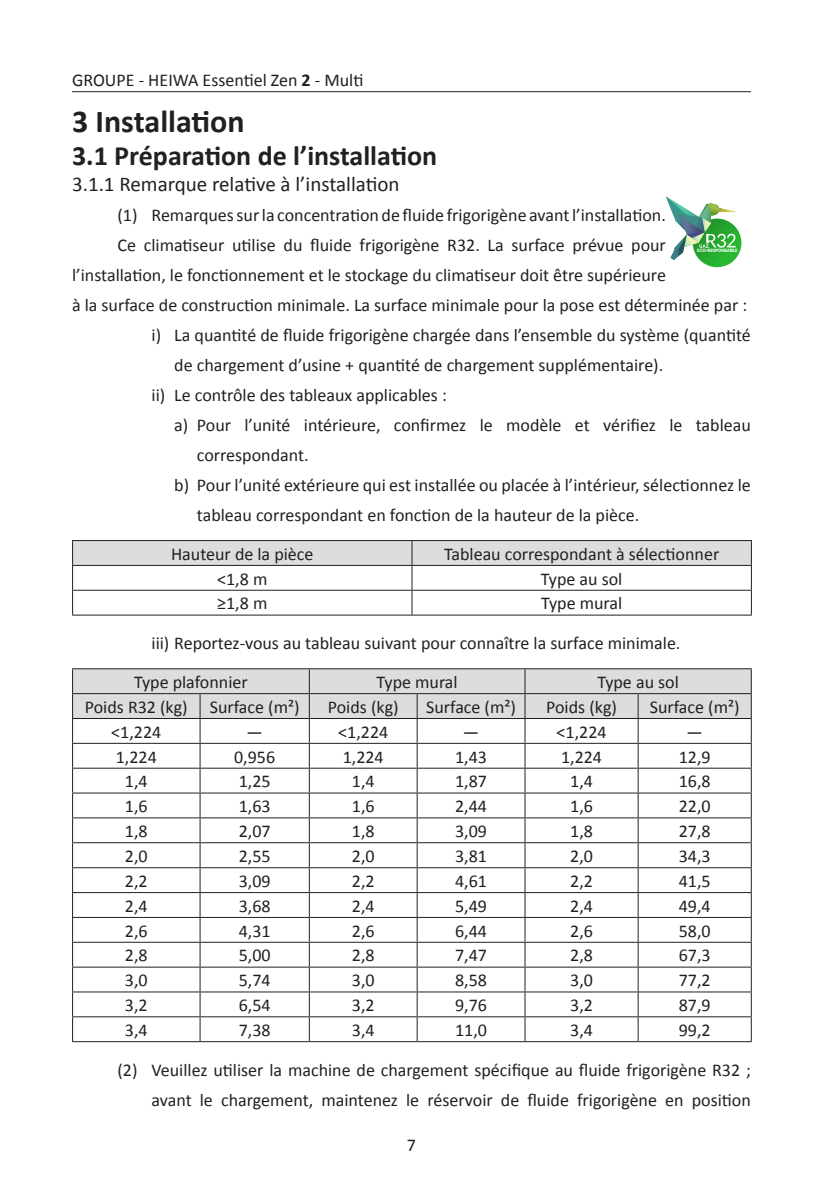
<style>
.page{position:relative;width:823px;height:1191px;background:#fff}
.page>*{position:absolute;margin:0;border:0;box-sizing:border-box;transform-origin:0 0}
.t1{font:700 32px "Calibri";color:#231f20}
.t2{font:700 28px "Calibri";color:#231f20}
.t3{font:21px "Calibri";color:#231f20}
._1st_line_indent_9_1{font:18px/30px "Calibri";color:#231f20}
.Body_-_centre_9_10_8{font:18px "Calibri";color:#231f20}
.t4{font:900 4.4px "Lato";letter-spacing:-.02em;color:#fff}
.s1{font-weight:700}
</style>
<div class="page">
<hr style="left:72px;top:91px;width:678px;height:1px;background:#231f20">
<svg style="left:72px;top:540px;width:679px;height:74px"></svg>
<hr style="left:72px;top:614px;width:340px;height:1px;background:#231f20">
<hr style="left:412px;top:614px;width:339px;height:1px;background:#231f20">
<hr style="left:72px;top:668px;width:128px;height:1px;background:#231f20">
<hr style="left:200px;top:668px;width:109px;height:1px;background:#231f20">
<hr style="left:309px;top:668px;width:108px;height:1px;background:#231f20">
<hr style="left:417px;top:668px;width:107px;height:1px;background:#231f20">
<hr style="left:524px;top:668px;width:113px;height:1px;background:#231f20">
<hr style="left:637px;top:668px;width:114px;height:1px;background:#231f20">
<svg style="left:72px;top:669px;width:679px;height:372px"></svg>
<hr style="left:72px;top:1041px;width:128px;height:1px;background:#231f20">
<hr style="left:200px;top:1041px;width:109px;height:1px;background:#231f20">
<hr style="left:309px;top:1041px;width:108px;height:1px;background:#231f20">
<hr style="left:417px;top:1041px;width:107px;height:1px;background:#231f20">
<hr style="left:524px;top:1041px;width:113px;height:1px;background:#231f20">
<hr style="left:637px;top:1041px;width:114px;height:1px;background:#231f20">
<svg style="left:692px;top:219px;width:49px;height:48px"></svg>
<svg style="left:666px;top:197px;width:69px;height:63px"></svg>
<p class="_1st_line_indent_9_1" style="left:72px;top:65px;width:293px">GROUPE - HEIWA Essentiel Zen <span class="s1">2</span> - Multi</p>
<p class="t1" style="left:72px;top:101px;width:174px">3 Installation</p>
<p class="t2" style="left:72px;top:138px;width:366px">3.1 Préparation de l’installation</p>
<p class="t3" style="left:72px;top:170px;width:329px">3.1.1 Remarque relative à l’installation</p>
<p class="_1st_line_indent_9_1" style="left:117px;top:200px;width:549px">(1) Remarques sur la concentration de fluide frigorigène avant l’installation.</p>
<p class="_1st_line_indent_9_1" style="left:72px;top:230px;width:676px;text-indent:45px">Ce climatiseur utilise du fluide frigorigène R32. La surface prévue pour l’installation, le fonctionnement et le stockage du climatiseur doit être supérieure<br>à la surface de construction minimale. La surface minimale pour la pose est déterminée par :</p>
<p class="_1st_line_indent_9_1" style="left:174px;top:320px;width:578px;text-indent:-23px">i) La quantité de fluide frigorigène chargée dans l’ensemble du système (quantité de chargement d’usine + quantité de chargement supplémentaire).</p>
<p class="_1st_line_indent_9_1" style="left:151px;top:380px;width:296px">ii) Le contrôle des tableaux applicables :</p>
<p class="_1st_line_indent_9_1" style="left:197px;top:410px;width:555px;text-indent:-23px">a) Pour l’unité intérieure, confirmez le modèle et vérifiez le tableau correspondant.</p>
<p class="_1st_line_indent_9_1" style="left:197px;top:470px;width:555px;text-indent:-23px">b) Pour l’unité extérieure qui est installée ou placée à l’intérieur, sélectionnez le tableau correspondant en fonction de la hauteur de la pièce.</p>
<p class="Body_-_centre_9_10_8" style="left:171px;top:542px;width:144px">Hauteur de la pièce</p>
<p class="Body_-_centre_9_10_8" style="left:444px;top:542px;width:276px">Tableau correspondant à sélectionner</p>
<p class="Body_-_centre_9_10_8" style="left:217px;top:567px;width:52px">&lt;1,8 m</p>
<p class="Body_-_centre_9_10_8" style="left:540px;top:567px;width:83px">Type au sol</p>
<p class="Body_-_centre_9_10_8" style="left:217px;top:592px;width:52px">≥1,8 m</p>
<p class="Body_-_centre_9_10_8" style="left:540px;top:592px;width:83px">Type mural</p>
<p class="_1st_line_indent_9_1" style="left:151px;top:628px;width:530px">iii) Reportez-vous au tableau suivant pour connaître la surface minimale.</p>
<p class="Body_-_centre_9_10_8" style="left:134px;top:670px;width:115px">Type plafonnier</p>
<p class="Body_-_centre_9_10_8" style="left:376px;top:670px;width:83px">Type mural</p>
<p class="Body_-_centre_9_10_8" style="left:597px;top:670px;width:83px">Type au sol</p>
<p class="Body_-_centre_9_10_8" style="left:85px;top:695px;width:104px">Poids R32 (kg)</p>
<p class="Body_-_centre_9_10_8" style="left:210px;top:695px;width:91px">Surface (m²)</p>
<p class="Body_-_centre_9_10_8" style="left:327px;top:695px;width:72px">Poids (kg)</p>
<p class="Body_-_centre_9_10_8" style="left:426px;top:695px;width:91px">Surface (m²)</p>
<p class="Body_-_centre_9_10_8" style="left:546px;top:695px;width:72px">Poids (kg)</p>
<p class="Body_-_centre_9_10_8" style="left:649px;top:695px;width:91px">Surface (m²)</p>
<p class="Body_-_centre_9_10_8" style="left:111px;top:720px;width:51px">&lt;1,224</p>
<p class="Body_-_centre_9_10_8" style="left:246px;top:720px;width:18px">—</p>
<p class="Body_-_centre_9_10_8" style="left:338px;top:720px;width:51px">&lt;1,224</p>
<p class="Body_-_centre_9_10_8" style="left:462px;top:720px;width:18px">—</p>
<p class="Body_-_centre_9_10_8" style="left:556px;top:720px;width:51px">&lt;1,224</p>
<p class="Body_-_centre_9_10_8" style="left:686px;top:720px;width:18px">—</p>
<p class="Body_-_centre_9_10_8" style="left:116px;top:745px;width:43px">1,224</p>
<p class="Body_-_centre_9_10_8" style="left:234px;top:745px;width:43px">0,956</p>
<p class="Body_-_centre_9_10_8" style="left:342px;top:745px;width:43px">1,224</p>
<p class="Body_-_centre_9_10_8" style="left:455px;top:745px;width:33px">1,43</p>
<p class="Body_-_centre_9_10_8" style="left:560px;top:745px;width:43px">1,224</p>
<p class="Body_-_centre_9_10_8" style="left:678px;top:745px;width:33px">12,9</p>
<p class="Body_-_centre_9_10_8" style="left:125px;top:770px;width:24px">1,4</p>
<p class="Body_-_centre_9_10_8" style="left:238px;top:770px;width:33px">1,25</p>
<p class="Body_-_centre_9_10_8" style="left:351px;top:770px;width:24px">1,4</p>
<p class="Body_-_centre_9_10_8" style="left:455px;top:770px;width:33px">1,87</p>
<p class="Body_-_centre_9_10_8" style="left:570px;top:770px;width:24px">1,4</p>
<p class="Body_-_centre_9_10_8" style="left:678px;top:770px;width:33px">16,8</p>
<p class="Body_-_centre_9_10_8" style="left:125px;top:795px;width:24px">1,6</p>
<p class="Body_-_centre_9_10_8" style="left:238px;top:795px;width:33px">1,63</p>
<p class="Body_-_centre_9_10_8" style="left:351px;top:795px;width:24px">1,6</p>
<p class="Body_-_centre_9_10_8" style="left:455px;top:795px;width:33px">2,44</p>
<p class="Body_-_centre_9_10_8" style="left:570px;top:795px;width:24px">1,6</p>
<p class="Body_-_centre_9_10_8" style="left:678px;top:795px;width:33px">22,0</p>
<p class="Body_-_centre_9_10_8" style="left:125px;top:819px;width:24px">1,8</p>
<p class="Body_-_centre_9_10_8" style="left:238px;top:819px;width:33px">2,07</p>
<p class="Body_-_centre_9_10_8" style="left:351px;top:819px;width:24px">1,8</p>
<p class="Body_-_centre_9_10_8" style="left:455px;top:819px;width:33px">3,09</p>
<p class="Body_-_centre_9_10_8" style="left:570px;top:819px;width:24px">1,8</p>
<p class="Body_-_centre_9_10_8" style="left:678px;top:819px;width:33px">27,8</p>
<p class="Body_-_centre_9_10_8" style="left:125px;top:844px;width:24px">2,0</p>
<p class="Body_-_centre_9_10_8" style="left:238px;top:844px;width:33px">2,55</p>
<p class="Body_-_centre_9_10_8" style="left:351px;top:844px;width:24px">2,0</p>
<p class="Body_-_centre_9_10_8" style="left:455px;top:844px;width:33px">3,81</p>
<p class="Body_-_centre_9_10_8" style="left:570px;top:844px;width:24px">2,0</p>
<p class="Body_-_centre_9_10_8" style="left:678px;top:844px;width:33px">34,3</p>
<p class="Body_-_centre_9_10_8" style="left:125px;top:869px;width:24px">2,2</p>
<p class="Body_-_centre_9_10_8" style="left:238px;top:869px;width:33px">3,09</p>
<p class="Body_-_centre_9_10_8" style="left:351px;top:869px;width:24px">2,2</p>
<p class="Body_-_centre_9_10_8" style="left:455px;top:869px;width:33px">4,61</p>
<p class="Body_-_centre_9_10_8" style="left:570px;top:869px;width:24px">2,2</p>
<p class="Body_-_centre_9_10_8" style="left:678px;top:869px;width:33px">41,5</p>
<p class="Body_-_centre_9_10_8" style="left:125px;top:894px;width:24px">2,4</p>
<p class="Body_-_centre_9_10_8" style="left:238px;top:894px;width:33px">3,68</p>
<p class="Body_-_centre_9_10_8" style="left:351px;top:894px;width:24px">2,4</p>
<p class="Body_-_centre_9_10_8" style="left:455px;top:894px;width:33px">5,49</p>
<p class="Body_-_centre_9_10_8" style="left:570px;top:894px;width:24px">2,4</p>
<p class="Body_-_centre_9_10_8" style="left:678px;top:894px;width:33px">49,4</p>
<p class="Body_-_centre_9_10_8" style="left:125px;top:919px;width:24px">2,6</p>
<p class="Body_-_centre_9_10_8" style="left:238px;top:919px;width:33px">4,31</p>
<p class="Body_-_centre_9_10_8" style="left:351px;top:919px;width:24px">2,6</p>
<p class="Body_-_centre_9_10_8" style="left:455px;top:919px;width:33px">6,44</p>
<p class="Body_-_centre_9_10_8" style="left:570px;top:919px;width:24px">2,6</p>
<p class="Body_-_centre_9_10_8" style="left:678px;top:919px;width:33px">58,0</p>
<p class="Body_-_centre_9_10_8" style="left:125px;top:944px;width:24px">2,8</p>
<p class="Body_-_centre_9_10_8" style="left:238px;top:944px;width:33px">5,00</p>
<p class="Body_-_centre_9_10_8" style="left:351px;top:944px;width:24px">2,8</p>
<p class="Body_-_centre_9_10_8" style="left:455px;top:944px;width:33px">7,47</p>
<p class="Body_-_centre_9_10_8" style="left:570px;top:944px;width:24px">2,8</p>
<p class="Body_-_centre_9_10_8" style="left:678px;top:944px;width:33px">67,3</p>
<p class="Body_-_centre_9_10_8" style="left:125px;top:969px;width:24px">3,0</p>
<p class="Body_-_centre_9_10_8" style="left:238px;top:969px;width:33px">5,74</p>
<p class="Body_-_centre_9_10_8" style="left:351px;top:969px;width:24px">3,0</p>
<p class="Body_-_centre_9_10_8" style="left:455px;top:969px;width:33px">8,58</p>
<p class="Body_-_centre_9_10_8" style="left:570px;top:969px;width:24px">3,0</p>
<p class="Body_-_centre_9_10_8" style="left:678px;top:969px;width:33px">77,2</p>
<p class="Body_-_centre_9_10_8" style="left:125px;top:993px;width:24px">3,2</p>
<p class="Body_-_centre_9_10_8" style="left:238px;top:993px;width:33px">6,54</p>
<p class="Body_-_centre_9_10_8" style="left:351px;top:993px;width:24px">3,2</p>
<p class="Body_-_centre_9_10_8" style="left:455px;top:993px;width:33px">9,76</p>
<p class="Body_-_centre_9_10_8" style="left:570px;top:993px;width:24px">3,2</p>
<p class="Body_-_centre_9_10_8" style="left:678px;top:993px;width:33px">87,9</p>
<p class="Body_-_centre_9_10_8" style="left:125px;top:1018px;width:24px">3,4</p>
<p class="Body_-_centre_9_10_8" style="left:238px;top:1018px;width:33px">7,38</p>
<p class="Body_-_centre_9_10_8" style="left:351px;top:1018px;width:24px">3,4</p>
<p class="Body_-_centre_9_10_8" style="left:455px;top:1018px;width:33px">11,0</p>
<p class="Body_-_centre_9_10_8" style="left:570px;top:1018px;width:24px">3,4</p>
<p class="Body_-_centre_9_10_8" style="left:678px;top:1018px;width:33px">99,2</p>
<p class="_1st_line_indent_9_1" style="left:117px;top:1054px;width:634px;text-align:right">(2) Veuillez utiliser la machine de chargement spécifique au fluide frigorigène R32 ; avant le chargement, maintenez le réservoir de fluide frigorigène en position</p>
<p class="t4" style="left:696px;top:248px;width:42px">ECO-RESPONSABLE</p>
<p class="_1st_line_indent_9_1" style="left:406px;top:1130px;width:11px">7</p>
</div>
